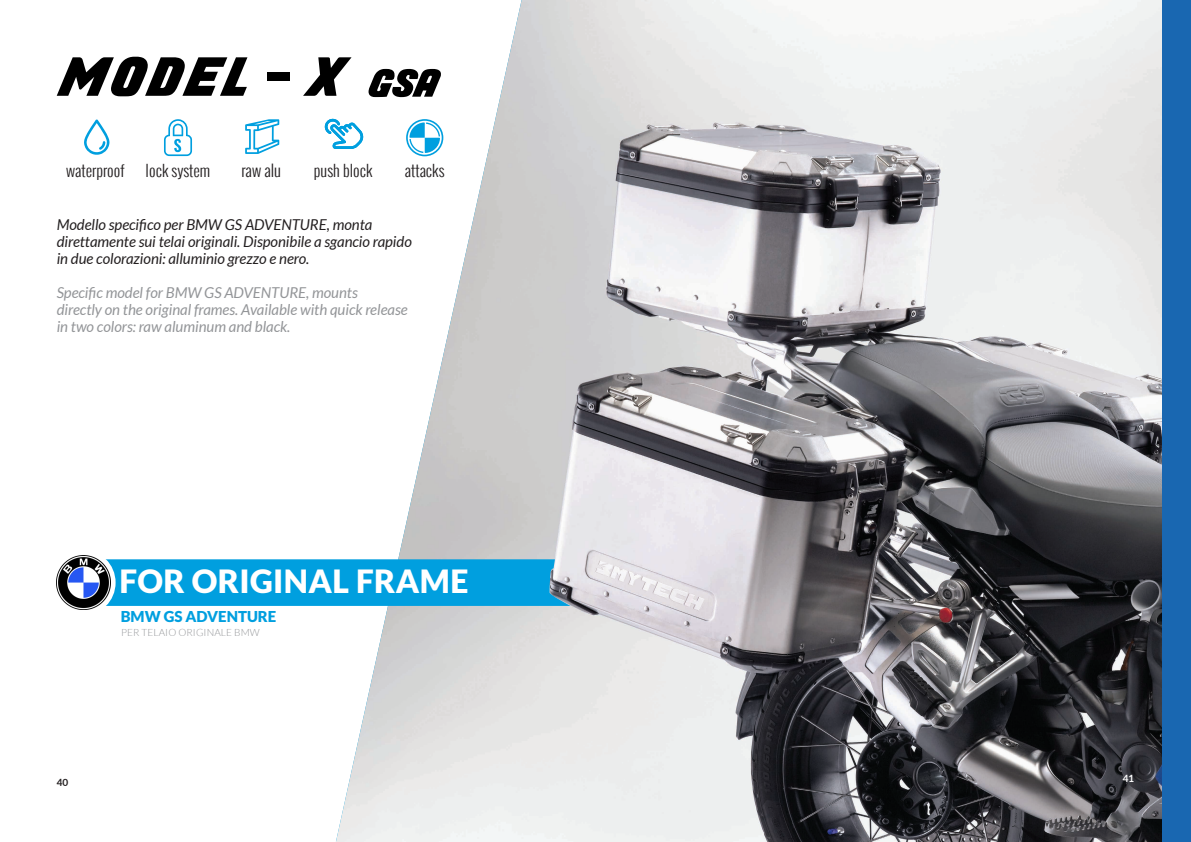
<style>
.page{position:relative;width:1191px;height:842px;background:#fff}
.page>*{position:absolute;margin:0;border:0;box-sizing:border-box;transform-origin:0 0}
.t1{font:900 32px "Lato";letter-spacing:.01em;color:#fff}
.t2{font:300 16.2px "Oswald";color:#231f20}
.t3{font:300 15.9px "Oswald";color:#231f20}
.t4{font:italic 15px/17px "Lato";letter-spacing:-.005em;color:#231f20}
.t5{font:italic 15px/17px "Lato";letter-spacing:-.005em;color:#939598}
.t6{font:900 15px "Lato";color:#009fdf}
.t7{font:300 10px "Lato";letter-spacing:.01em;color:#939598}
.t8{font:700 10px "Lato";color:#fff}
.t9{font:700 10px "Lato";color:#231f20}
</style>
<div class="page">
<img style="left:336px;top:0;width:826px;height:842px">
<svg style="left:110px;top:559px;width:460px;height:47px;background:#089fdd"></svg>
<svg style="left:57px;top:57px;width:190px;height:39px"></svg>
<svg style="left:303px;top:57px;width:48px;height:39px"></svg>
<div style="left:267px;top:72px;width:23px;height:9px;background:#000"></div>
<svg style="left:368px;top:69px;width:73px;height:28px"></svg>
<div style="left:49px;top:549px;width:67px;height:67px;background:#fff;border-radius:50%"></div>
<img style="left:56px;top:556px;width:54px;height:54px">
<svg style="left:245px;top:119px;width:34px;height:35px"></svg>
<svg style="left:406px;top:119px;width:37px;height:37px"></svg>
<svg style="left:84px;top:119px;width:25px;height:36px"></svg>
<svg style="left:164px;top:119px;width:28px;height:37px"></svg>
<svg style="left:325px;top:118px;width:38px;height:31px"></svg>
<div style="left:1162px;top:0;width:29px;height:842px;background:#1967b1"></div>
<p class="t3" style="left:66px;top:159px;width:60px">waterproof</p>
<p class="t3" style="left:146px;top:159px;width:66px">lock system</p>
<p class="t2" style="left:241px;top:158px;width:41px">raw alu</p>
<p class="t3" style="left:314px;top:159px;width:60px">push block</p>
<p class="t3" style="left:405px;top:159px;width:41px">attacks</p>
<p class="t4" style="left:57px;top:216px;width:357px">Modello specifico per BMW GS ADVENTURE, monta direttamente sui telai originali. Disponibile a sgancio rapido in due colorazioni: alluminio grezzo e nero.</p>
<p class="t5" style="left:57px;top:284px;width:352px">Specific model for BMW GS ADVENTURE, mounts<br>directly on the original frames. Available with quick release in two colors: raw aluminum and black.</p>
<h1 class="t1" style="left:119px;top:563px;width:350px">FOR ORIGINAL FRAME</h1>
<p class="t6" style="left:121px;top:608px;width:157px">BMW GS ADVENTURE</p>
<p class="t7" style="left:121px;top:627px;width:140px">PER TELAIO ORIGINALE BMW</p>
<p class="t9" style="left:57px;top:774px;width:13px">40</p>
<p class="t8" style="left:1122px;top:771px;width:13px">41</p>
</div>
